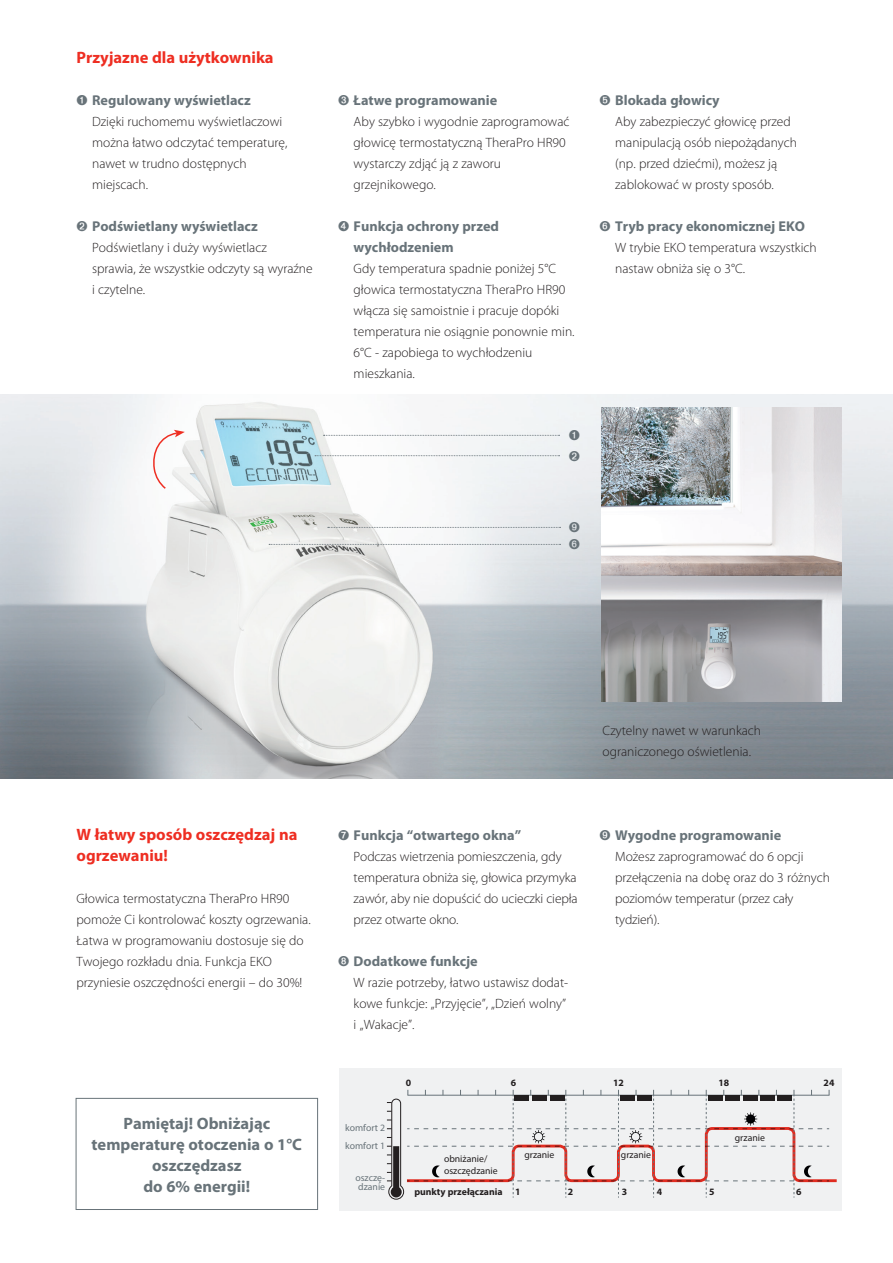
<style>
.page{position:relative;width:893px;height:1263px;background:#fff}
.page>*{position:absolute;margin:0;border:0;box-sizing:border-box;transform-origin:0 0}
._01-45_9_14{font:700 16.5px/21px "Myriad Pro";color:#687379;text-align:center}
._01-45_9_14-2{font:700 16.5px/21px "Myriad Pro";color:#ee2e22}
._01-45_9_14-3{font:700 14.25px/21px "Myriad Pro";color:#687379}
._01-45_9_14-4{font:300 13.5px/21px "Myriad Pro";color:#231f20}
._01-45_9_14-5{font:9.75px/12px "Myriad Pro";color:#231f20}
._01-45_9_14-6{font:700 9.75px "Myriad Pro";color:#231f20}
._01-45_9_14-7{font:9.75px/9px "Myriad Pro";color:#687379}
</style>
<div class="page">
<div style="left:76px;top:1098px;width:242px;height:112px;border:1px solid #687379"></div>
<img style="left:0;top:394px;width:893px;height:384px">
<svg style="left:324px;top:435px;width:236px;height:1px"></svg>
<svg style="left:315px;top:455px;width:245px;height:1px"></svg>
<svg style="left:269px;top:544px;width:292px;height:1px"></svg>
<svg style="left:328px;top:527px;width:233px;height:1px"></svg>
<svg style="left:152px;top:430px;width:33px;height:60px"></svg>
<img style="left:601px;top:407px;width:241px;height:295px">
<div style="left:339px;top:1068px;width:503px;height:142px;background:#f0f1f2"></div>
<svg style="left:387px;top:1090px;width:450px;height:110px"></svg>
<svg style="left:569px;top:430px;width:10px;height:10px"></svg>
<svg style="left:569px;top:450px;width:10px;height:11px"></svg>
<svg style="left:569px;top:539px;width:10px;height:10px"></svg>
<svg style="left:569px;top:522px;width:10px;height:10px"></svg>
<p class="_01-45_9_14-2" style="left:77px;top:46px;width:199px">Przyjazne dla użytkownika</p>
<p class="_01-45_9_14-3" style="left:77px;top:89px;width:176px">➊ Regulowany wyświetlacz</p>
<p class="_01-45_9_14-4" style="left:92px;top:111px;width:197px">Dzięki ruchomemu wyświetlaczowi można łatwo odczytać temperaturę, nawet w trudno dostępnych miejscach.</p>
<p class="_01-45_9_14-3" style="left:77px;top:215px;width:183px">➋ Podświetlany wyświetlacz</p>
<p class="_01-45_9_14-4" style="left:92px;top:237px;width:222px">Podświetlany i duży wyświetlacz sprawia, że wszystkie odczyty są wyraźne i czytelne.</p>
<p class="_01-45_9_14-3" style="left:338px;top:89px;width:161px">➌ Łatwe programowanie</p>
<p class="_01-45_9_14-4" style="left:354px;top:111px;width:217px">Aby szybko i wygodnie zaprogramować głowicę termostatyczną TheraPro HR90 wystarczy zdjąć ją z zaworu grzejnikowego.</p>
<p class="_01-45_9_14-3" style="left:354px;top:215px;width:147px;text-indent:-16px">➍ Funkcja ochrony przed wychłodzeniem</p>
<p class="_01-45_9_14-4" style="left:354px;top:258px;width:222px">Gdy temperatura spadnie poniżej 5°C głowica termostatyczna TheraPro HR90 włącza się samoistnie i pracuje dopóki temperatura nie osiągnie ponownie min.<br>6°C - zapobiega to wychłodzeniu mieszkania.</p>
<p class="_01-45_9_14-3" style="left:600px;top:89px;width:122px">➎ Blokada głowicy</p>
<p class="_01-45_9_14-4" style="left:615px;top:111px;width:183px">Aby zabezpieczyć głowicę przed manipulacją osób niepożądanych (np. przed dziećmi), możesz ją zablokować w prosty sposób.</p>
<p class="_01-45_9_14-3" style="left:600px;top:215px;width:207px">➏ Tryb pracy ekonomicznej EKO</p>
<p class="_01-45_9_14-4" style="left:615px;top:237px;width:203px">W trybie EKO temperatura wszystkich nastaw obniża się o 3°C.</p>
<p class="_01-45_9_14-2" style="left:77px;top:823px;width:222px">W łatwy sposób oszczędzaj na ogrzewaniu!</p>
<p class="_01-45_9_14-4" style="left:77px;top:888px;width:214px">Głowica termostatyczna TheraPro HR90</p>
<p class="_01-45_9_14-4" style="left:77px;top:909px;width:236px">pomoże Ci kontrolować koszty ogrzewania.</p>
<p class="_01-45_9_14-4" style="left:77px;top:930px;width:229px">Łatwa w programowaniu dostosuje się do<br>Twojego rozkładu dnia. Funkcja EKO przyniesie oszczędności energii – do 30%!</p>
<p class="_01-45_9_14" style="left:123px;top:1112px;width:148px">Pamiętaj! Obniżając</p>
<p class="_01-45_9_14" style="left:92px;top:1133px;width:212px">temperaturę otoczenia o 1°C oszczędzasz</p>
<p class="_01-45_9_14" style="left:143px;top:1175px;width:108px">do 6% energii!</p>
<p class="_01-45_9_14-4" style="left:603px;top:720px;width:160px">Czytelny nawet w warunkach ograniczonego oświetlenia.</p>
<p class="_01-45_9_14-3" style="left:338px;top:824px;width:185px">➐ Funkcja “otwartego okna”</p>
<p class="_01-45_9_14-4" style="left:354px;top:846px;width:226px">Podczas wietrzenia pomieszczenia, gdy temperatura obniża się, głowica przymyka zawór, aby nie dopuścić do ucieczki ciepła przez otwarte okno.</p>
<p class="_01-45_9_14-3" style="left:338px;top:950px;width:141px">➑ Dodatkowe funkcje</p>
<p class="_01-45_9_14-4" style="left:354px;top:972px;width:216px">W razie potrzeby, łatwo ustawisz dodat&shy;kowe funkcje: „Przyjęcie”, „Dzień wolny” i „Wakacje”.</p>
<p class="_01-45_9_14-3" style="left:600px;top:824px;width:183px">➒ Wygodne programowanie</p>
<p class="_01-45_9_14-4" style="left:615px;top:846px;width:216px">Możesz zaprogramować do 6 opcji przełączenia na dobę oraz do 3 różnych poziomów temperatur (przez cały tydzień).</p>
<p class="_01-45_9_14-7" style="left:345px;top:1123px;width:41px">komfort 2</p>
<p class="_01-45_9_14-7" style="left:345px;top:1141px;width:41px">komfort 1</p>
<p class="_01-45_9_14-7" style="left:355px;top:1172px;width:31px">oszczę&shy;dzanie</p>
<p class="_01-45_9_14-6" style="left:406px;top:1077px;width:7px">0</p>
<p class="_01-45_9_14-6" style="left:511px;top:1077px;width:7px">6</p>
<p class="_01-45_9_14-6" style="left:613px;top:1077px;width:12px">12</p>
<p class="_01-45_9_14-6" style="left:718px;top:1077px;width:12px">18</p>
<p class="_01-45_9_14-6" style="left:824px;top:1077px;width:12px">24</p>
<p class="_01-45_9_14-5" style="left:735px;top:1131px;width:32px">grzanie</p>
<p class="_01-45_9_14-5" style="left:524px;top:1149px;width:32px">grzanie</p>
<p class="_01-45_9_14-5" style="left:621px;top:1149px;width:32px">grzanie</p>
<p class="_01-45_9_14-5" style="left:444px;top:1153px;width:55px">obniżanie/ oszczędzanie</p>
<p class="_01-45_9_14-6" style="left:414px;top:1185px;width:90px">punkty przełączania</p>
<p class="_01-45_9_14-6" style="left:515px;top:1185px;width:7px">1</p>
<p class="_01-45_9_14-6" style="left:568px;top:1185px;width:7px">2</p>
<p class="_01-45_9_14-6" style="left:622px;top:1185px;width:7px">3</p>
<p class="_01-45_9_14-6" style="left:657px;top:1185px;width:7px">4</p>
<p class="_01-45_9_14-6" style="left:709px;top:1185px;width:7px">5</p>
<p class="_01-45_9_14-6" style="left:796px;top:1185px;width:7px">6</p>
</div>
